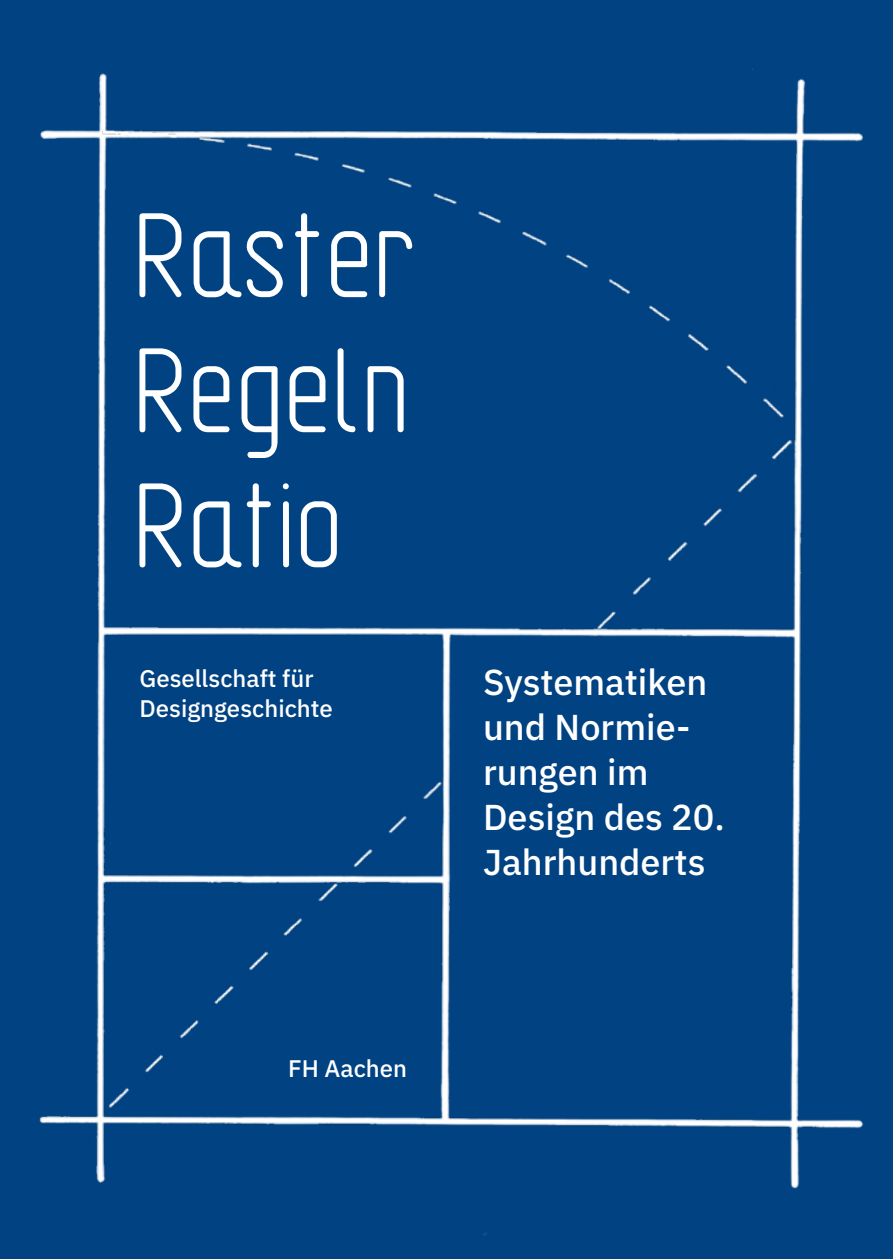
<style>
.page{position:relative;width:893px;height:1259px;background:#004282}
.page>*{position:absolute;margin:0;border:0;box-sizing:border-box;transform-origin:0 0}
.t1{font:132px/135px "TGL31034 1";color:#fff;text-align:justify}
.t2{font:36px/45px "IBM Plex Sans Medm";color:#fff}
.t3{font:24px/30px "IBM Plex Sans Medm";color:#fff}
</style>
<div class="page">
<img style="left:39px;top:68px;width:824px;height:1167px">
<h1 class="t1" style="left:139px;top:190px;width:289px">Raster Regeln Ratio</h1>
<p class="t3" style="left:139px;top:662px;width:195px">Gesellschaft für<br>Designgeschichte</p>
<p class="t2" style="left:483px;top:656px;width:243px">Systematiken und Normie&shy;rungen im<br>Design des 20.<br>Jahrhunderts</p>
<p class="t3" style="left:288px;top:1052px;width:121px">FH Aachen</p>
</div>
